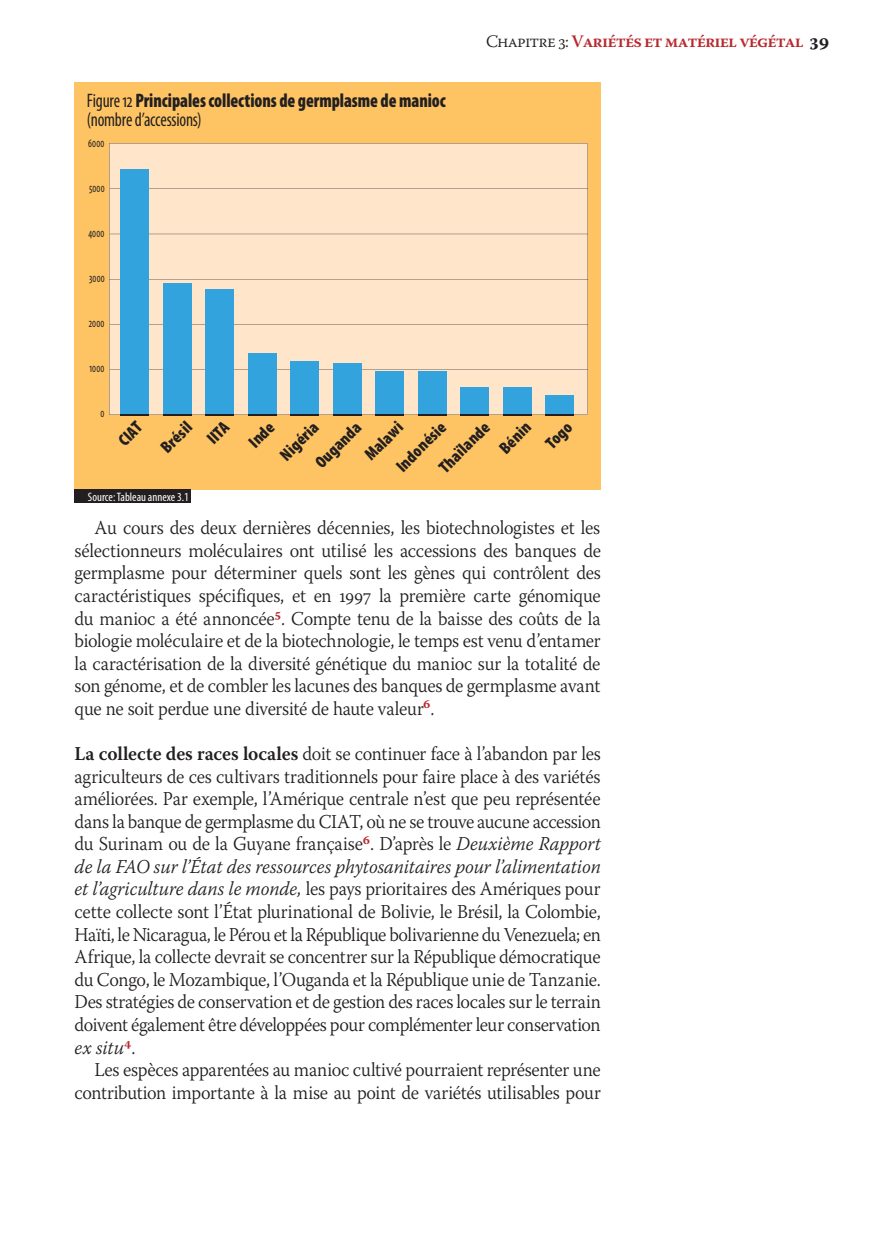
<style>
.page{position:relative;width:874px;height:1241px;background:#fff}
.page>*{position:absolute;margin:0;border:0;box-sizing:border-box;transform-origin:0 0}
.t1{font:300 19.6px/22.6px "Warnock Pro";letter-spacing:-.015em;color:#231f20;text-align:justify;scale:.94 1}
.t2{font:900 condensed 19.6px/19.6px "Myriad Pro";letter-spacing:-.005em;color:#231f20;scale:.9 1}
.t3{font:600 17.5px "Warnock Pro";letter-spacing:-.05em;color:#b8292f}
.t4{font:900 condensed 17.15px/35px "Myriad Pro";color:#231f20}
.t5{font:condensed 12.6px "Myriad Pro";letter-spacing:.02em;color:#231f20;scale:.81 1}
.t6{font:condensed 12.25px "Myriad Pro";color:#fff}
.s1{font-weight:400}
.s2{font-weight:300;color:#231f20}
.s3{font-weight:700;font-size:19.25px;color:#231f20}
.s4{font-weight:600}
.s5{font-style:italic}
</style>
<div class="page">
<div style="left:75px;top:82px;width:525px;height:407px;background:#fec464"></div>
<div style="left:109px;top:143px;width:478px;height:272px;background:#ffe5ca"></div>
<svg style="left:110px;top:189px;width:477px;height:1px"></svg>
<svg style="left:110px;top:234px;width:477px;height:1px"></svg>
<svg style="left:109px;top:279px;width:479px;height:1px"></svg>
<svg style="left:110px;top:324px;width:477px;height:1px"></svg>
<svg style="left:110px;top:369px;width:477px;height:1px"></svg>
<div style="left:120px;top:169px;width:29px;height:246px;background:#32a3dc"></div>
<div style="left:375px;top:371px;width:28px;height:44px;background:#32a3dc"></div>
<div style="left:248px;top:354px;width:28px;height:61px;background:#32a3dc"></div>
<div style="left:502px;top:388px;width:29px;height:27px;background:#32a3dc"></div>
<div style="left:163px;top:284px;width:28px;height:131px;background:#32a3dc"></div>
<div style="left:418px;top:371px;width:28px;height:44px;background:#32a3dc"></div>
<div style="left:290px;top:362px;width:28px;height:53px;background:#32a3dc"></div>
<div style="left:545px;top:395px;width:28px;height:20px;background:#32a3dc"></div>
<div style="left:205px;top:290px;width:29px;height:125px;background:#32a3dc"></div>
<div style="left:460px;top:388px;width:28px;height:27px;background:#32a3dc"></div>
<div style="left:333px;top:363px;width:28px;height:52px;background:#32a3dc"></div>
<hr style="left:120px;top:414px;width:29px;height:2px;background:#231f20">
<hr style="left:163px;top:414px;width:28px;height:2px;background:#231f20">
<hr style="left:205px;top:414px;width:29px;height:2px;background:#231f20">
<hr style="left:248px;top:414px;width:28px;height:2px;background:#231f20">
<hr style="left:290px;top:414px;width:28px;height:2px;background:#231f20">
<hr style="left:333px;top:414px;width:28px;height:2px;background:#231f20">
<hr style="left:375px;top:414px;width:28px;height:2px;background:#231f20">
<hr style="left:418px;top:414px;width:28px;height:2px;background:#231f20">
<hr style="left:460px;top:414px;width:28px;height:2px;background:#231f20">
<hr style="left:502px;top:414px;width:29px;height:2px;background:#231f20">
<hr style="left:545px;top:414px;width:28px;height:2px;background:#231f20">
<div style="left:75px;top:489px;width:116px;height:14px;background:#231f20"></div>
<p class="t2" style="left:87px;top:92px;width:400px"><span class="s1">Figure 12</span> Principales collections de germplasme de manioc <span class="s1">(nombred’accessions)</span></p>
<p class="t5" style="left:88px;top:138px;width:22px">6000</p>
<p class="t5" style="left:89px;top:183px;width:21px">5000</p>
<p class="t5" style="left:88px;top:228px;width:21px">4000</p>
<p class="t5" style="left:89px;top:273px;width:21px">3000</p>
<p class="t5" style="left:89px;top:318px;width:21px">2000</p>
<p class="t5" style="left:89px;top:363px;width:20px">1000</p>
<p class="t5" style="left:100px;top:408px;width:6px">0</p>
<p class="t3" style="left:486px;top:34px;width:344px"><span class="s2">Chapitre 3:</span> Variétés et matériel végétal <span class="s3">39</span></p>
<p class="t4" style="left:127px;top:414px;width:38px;text-indent:-25px;rotate:-45deg">CIAT<br>Brésil</p>
<p class="t4" style="left:198px;top:429px;width:25px;rotate:-45deg">IITA</p>
<p class="t4" style="left:240px;top:433px;width:30px;rotate:-45deg">Inde</p>
<p class="t4" style="left:271px;top:446px;width:48px;rotate:-45deg">Nigéria</p>
<p class="t4" style="left:306px;top:453px;width:59px;rotate:-45deg">Ouganda</p>
<p class="t4" style="left:356px;top:445px;width:48px;rotate:-45deg">Malawi</p>
<p class="t4" style="left:430px;top:458px;width:65px;rotate:-45deg">Thaïlande</p>
<p class="t4" style="left:518px;top:415px;width:32px;line-height:29.1px;text-indent:-36px;rotate:-45deg">Bénin<br>Togo</p>
<p class="t4" style="left:387px;top:457px;width:64px;rotate:-45deg">Indonésie</p>
<p class="t6" style="left:88px;top:492px;width:102px">Source: Tableau annexe 3.1</p>
<p class="t1" style="left:75px;top:518px;width:561px;text-indent:20px">Au cours des deux dernières décennies, les biotechnologistes et les sélectionneurs moléculaires ont utilisé les accessions des banques de germplasme pour déterminer quels sont les gènes qui contrôlent des caractéristiques spécifiques, et en 1997 la première carte génomique du manioc a été annoncée<sup>5</sup>. Compte tenu de la baisse des coûts de la biologie moléculaire et de la biotechnologie, le temps est venu d’entamer la caractérisation de la diversité génétique du manioc sur la totalité de son génome, et de combler les lacunes des banques de germplasme avant que ne soit perdue une diversité de haute valeur<sup>6</sup>.</p>
<p class="t1" style="left:75px;top:744px;width:561px"><span class="s4">La collecte des races locales</span> doit se continuer face à l’abandon par les agriculteurs de ces cultivars traditionnels pour faire place à des variétés améliorées. Par exemple, l’Amérique centrale n’est que peu représentée dans la banque de germplasme du CIAT, où ne se trouve aucune accession du Surinam ou de la Guyane française<sup>6</sup>. D’après le <span class="s5">Deuxième Rapport de la FAO sur l’État des ressources phytosanitaires pour l’alimentation et l’agriculture dans le monde,</span> les pays prioritaires des Amériques pour cette collecte sont l’État plurinational de Bolivie, le Brésil, la Colombie, Haïti, le Nicaragua, le Pérou et la République bolivarienne du Venezuela; en Afrique, la collecte devrait se concentrer sur la République démocratique du Congo, le Mozambique, l’Ouganda et la République unie de Tanzanie.<br>Des stratégies de conservation et de gestion des races locales sur le terrain doivent également être développées pour complémenter leur conservation <span class="s5">ex situ</span><sup>4</sup>.</p>
<p class="t1" style="left:75px;top:1060px;width:561px;text-align:right">Les espèces apparentées au manioc cultivé pourraient représenter une contribution importante à la mise au point de variétés utilisables pour</p>
</div>
